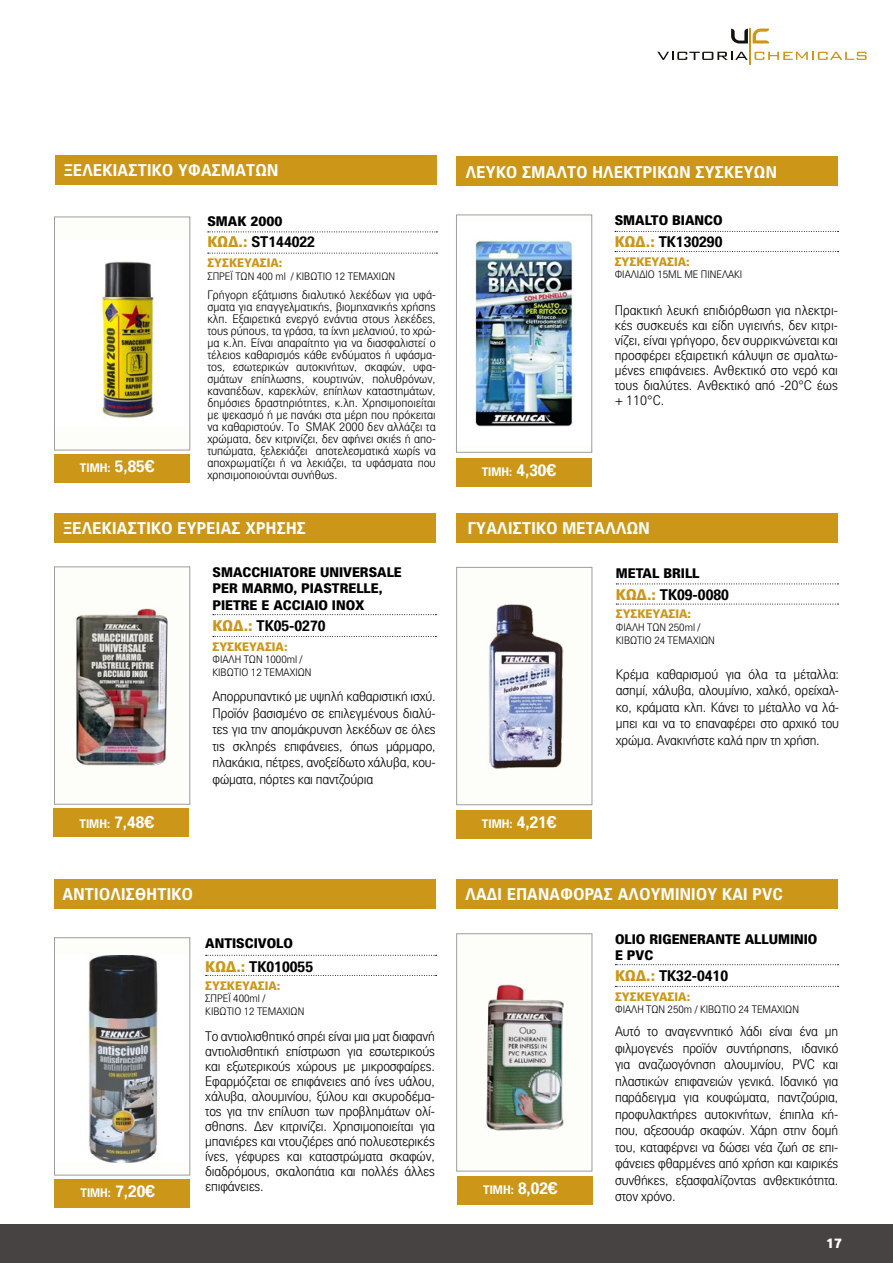
<style>
.page{position:relative;width:893px;height:1263px;background:#fff}
.page>*{position:absolute;margin:0;border:0;box-sizing:border-box;transform-origin:0 0}
.t1{font:700 16.5px "PF Paperback";letter-spacing:.02em;color:#fff}
.t2{font:700 15px "PF Paperback";color:#000}
.t3{font:300 13.5px/16.5px "PF Paperback";letter-spacing:-.01em;color:#000;text-align:justify}
.t4{font:900 13.5px/16.2px "PF Paperback";color:#000}
.t5{font:900 13.5px "PF Paperback";color:#fff}
.t6{font:300 12px/12px "PF Paperback";color:#000;text-align:justify}
.t7{font:900 12px "PF Paperback";color:#cc9718}
.t8{font:700 12px "PF Paperback";color:#fff}
.t9{font:300 10.5px/12.6px "PF Paperback";color:#000}
.s1{font-weight:900;color:#cc9718}
.s2{font-size:16.5px}
</style>
<div class="page">
<svg style="left:657px;top:52px;width:91px;height:8px"></svg>
<svg style="left:754px;top:52px;width:113px;height:8px"></svg>
<svg style="left:731px;top:29px;width:38px;height:15px"></svg>
<hr style="left:749px;top:28px;width:2px;height:37px;background:#cc9718">
<div style="left:0;top:1225px;width:893px;height:38px;background:#484343"></div>
<div style="left:55px;top:155px;width:382px;height:30px;background:#cc9718"></div>
<div style="left:54px;top:217px;width:136px;height:233px;background:#fdfdfa"></div>
<img style="left:101px;top:261px;width:53px;height:157px">
<div style="left:54px;top:217px;width:136px;height:233px;border:1px solid #9d9d9c"></div>
<svg style="left:208px;top:253px;width:229px;height:1px"></svg>
<svg style="left:208px;top:232px;width:229px;height:1px"></svg>
<div style="left:54px;top:454px;width:136px;height:29px;background:#cc9718"></div>
<div style="left:456px;top:215px;width:136px;height:237px;background:#fdfdfa"></div>
<img style="left:475px;top:240px;width:98px;height:187px">
<div style="left:456px;top:215px;width:136px;height:238px;border:1px solid #9d9d9c"></div>
<div style="left:456px;top:156px;width:382px;height:30px;background:#cc9718"></div>
<svg style="left:615px;top:251px;width:223px;height:1px"></svg>
<svg style="left:615px;top:231px;width:223px;height:1px"></svg>
<div style="left:456px;top:458px;width:135px;height:28px;background:#cc9718"></div>
<div style="left:54px;top:513px;width:382px;height:30px;background:#cc9718"></div>
<div style="left:54px;top:567px;width:136px;height:237px;background:#fdfdfa"></div>
<img style="left:76px;top:608px;width:92px;height:158px">
<div style="left:54px;top:566px;width:136px;height:239px;border:1px solid #9d9d9c"></div>
<svg style="left:213px;top:636px;width:223px;height:1px"></svg>
<svg style="left:213px;top:614px;width:223px;height:1px"></svg>
<div style="left:54px;top:808px;width:135px;height:29px;background:#cc9718"></div>
<div style="left:456px;top:513px;width:382px;height:29px;background:#cc9718"></div>
<div style="left:457px;top:567px;width:135px;height:238px;background:#fdfdfa"></div>
<img style="left:489px;top:604px;width:75px;height:165px">
<div style="left:456px;top:567px;width:136px;height:238px;border:1px solid #9d9d9c"></div>
<svg style="left:616px;top:604px;width:222px;height:1px"></svg>
<svg style="left:616px;top:583px;width:222px;height:1px"></svg>
<div style="left:456px;top:811px;width:136px;height:28px;background:#cc9718"></div>
<div style="left:54px;top:938px;width:136px;height:237px;background:#fdfdfa"></div>
<img style="left:88px;top:955px;width:70px;height:207px">
<div style="left:54px;top:937px;width:136px;height:238px;border:1px solid #9d9d9c"></div>
<div style="left:54px;top:879px;width:382px;height:30px;background:#cc9718"></div>
<svg style="left:206px;top:975px;width:231px;height:1px"></svg>
<svg style="left:206px;top:955px;width:231px;height:1px"></svg>
<div style="left:55px;top:1179px;width:135px;height:29px;background:#cc9718"></div>
<div style="left:456px;top:879px;width:382px;height:30px;background:#cc9718"></div>
<div style="left:457px;top:934px;width:135px;height:237px;background:#fdfdfa"></div>
<img style="left:486px;top:984px;width:78px;height:147px">
<div style="left:456px;top:933px;width:136px;height:238px;border:1px solid #9d9d9c"></div>
<svg style="left:615px;top:986px;width:223px;height:1px"></svg>
<svg style="left:615px;top:964px;width:223px;height:1px"></svg>
<div style="left:457px;top:1176px;width:136px;height:28px;background:#cc9718"></div>
<p class="t1" style="left:64px;top:160px;width:216px">ΞΕΛΕΚΙΑΣΤΙΚΟ ΥΦΑΣΜΑΤΩΝ</p>
<p class="t4" style="left:207px;top:213px;width:77px">SMAK 2000</p>
<p class="t2" style="left:207px;top:233px;width:109px"><span class="s1">ΚΩΔ.:</span> ST144022</p>
<p class="t8" style="left:80px;top:460px;width:76px">ΤΙΜΗ: <span class="s2">5,85€</span></p>
<p class="t7" style="left:207px;top:256px;width:77px">ΣΥΣΚΕΥΑΣΙΑ:</p>
<p class="t9" style="left:207px;top:270px;width:189px">ΣΠΡΕΪ ΤΩΝ 400 ml / ΚΙΒΩΤΙΟ 12 ΤΕΜΑΧΙΩΝ</p>
<p class="t6" style="left:207px;top:288px;width:230px">Γρήγορη εξάτμισης διαλυτικό λεκέδων για υφά&shy;σματα για επαγγελματικής, βιομηχανικής χρήσης κλπ. Εξαιρετικά ενεργό ενάντια στους λεκέδες, τους ρύπους, τα γράσα, τα ίχνη μελανιού, το χρώ&shy;μα κ.λπ. Είναι απαραίτητο για να διασφαλιστεί ο τέλειος καθαρισμός κάθε ενδύματος ή υφάσμα&shy;τος, εσωτερικών αυτοκινήτων, σκαφών, υφα&shy;σμάτων επίπλωσης, κουρτινών, πολυθρόνων, καναπέδων, καρεκλών, επίπλων καταστημάτων, δημόσιες δραστηριότητες, κ.λπ. Χρησιμοποιείται με ψεκασμό ή με πανάκι στα μέρη που πρόκειται να καθαριστούν. Το SMAK 2000 δεν αλλάζει τα χρώματα, δεν κιτρινίζει, δεν αφήνει σκιές ή απο&shy;τυπώματα, ξελεκιάζει αποτελεσματικά χωρίς να αποχρωματίζει ή να λεκιάζει, τα υφάσματα που χρησιμοποιούνται συνήθως.</p>
<p class="t1" style="left:63px;top:517px;width:244px">ΞΕΛΕΚΙΑΣΤΙΚΟ ΕΥΡΕΙΑΣ ΧΡΗΣΗΣ</p>
<p class="t4" style="left:212px;top:564px;width:191px">SMACCHIATORE UNIVERSALE<br>PER MARMO, PIASTRELLE,<br>PIETRE E ACCIAIO INOX</p>
<p class="t2" style="left:212px;top:616px;width:115px"><span class="s1">ΚΩΔ.:</span> TK05-0270</p>
<p class="t7" style="left:212px;top:639px;width:77px">ΣΥΣΚΕΥΑΣΙΑ:</p>
<p class="t9" style="left:212px;top:653px;width:101px">ΦΙΑΛΗ ΤΩΝ 1000ml /<br>ΚΙΒΩΤΙΟ 12 ΤΕΜΑΧΙΩΝ</p>
<p class="t8" style="left:79px;top:817px;width:76px">ΤΙΜΗ: <span class="s2">7,48€</span></p>
<p class="t3" style="left:212px;top:688px;width:225px">Απορρυπαντικό με υψηλή καθαριστική ισχύ.<br>Προϊόν βασισμένο σε επιλεγμένους διαλύ&shy;τες για την απομάκρυνση λεκέδων σε όλες τις σκληρές επιφάνειες, όπως μάρμαρο, πλακάκια, πέτρες, ανοξείδωτο χάλυβα, κου&shy;φώματα, πόρτες και παντζούρια</p>
<p class="t1" style="left:63px;top:883px;width:132px">ΑΝΤΙΟΛΙΣΘΗΤΙΚΟ</p>
<p class="t8" style="left:80px;top:1186px;width:76px">ΤΙΜΗ: <span class="s2">7,20€</span></p>
<p class="t4" style="left:205px;top:935px;width:89px">ANTISCIVOLO</p>
<p class="t2" style="left:205px;top:957px;width:109px"><span class="s1">ΚΩΔ.:</span> TK010055</p>
<p class="t7" style="left:205px;top:978px;width:77px">ΣΥΣΚΕΥΑΣΙΑ:</p>
<p class="t9" style="left:205px;top:992px;width:101px">ΣΠΡΕΪ 400ml /<br>ΚΙΒΩΤΙΟ 12 ΤΕΜΑΧΙΩΝ</p>
<p class="t3" style="left:205px;top:1028px;width:231px;line-height:15px">Το αντιολισθητικό σπρέι είναι μια ματ διαφανή αντιολισθητική επίστρωση για εσωτερικούς και εξωτερικούς χώρους με μικροσφαίρες.<br>Εφαρμόζεται σε επιφάνειες από ίνες υάλου, χάλυβα, αλουμινίου, ξύλου και σκυροδέμα&shy;τος για την επίλυση των προβλημάτων ολί&shy;σθησης. Δεν κιτρινίζει. Χρησιμοποιείται για μπανιέρες και ντουζιέρες από πολυεστερικές ίνες, γέφυρες και καταστρώματα σκαφών, διαδρόμους, σκαλοπάτια και πολλές άλλες επιφάνειες.</p>
<p class="t1" style="left:466px;top:162px;width:312px">ΛΕΥΚΟ ΣΜΑΛΤΟ ΗΛΕΚΤΡΙΚΩΝ ΣΥΣΚΕΥΩΝ</p>
<p class="t4" style="left:615px;top:212px;width:109px">SMALTO BIANCO</p>
<p class="t2" style="left:615px;top:232px;width:109px"><span class="s1">ΚΩΔ.:</span> ΤΚ130290</p>
<p class="t7" style="left:615px;top:254px;width:77px">ΣΥΣΚΕΥΑΣΙΑ:</p>
<p class="t9" style="left:615px;top:268px;width:129px">ΦΙΑΛΙΔΙΟ 15ML ΜΕ ΠΙΝΕΛΑΚΙ</p>
<p class="t8" style="left:482px;top:464px;width:76px">ΤΙΜΗ: <span class="s2">4,30€</span></p>
<p class="t3" style="left:615px;top:302px;width:225px;line-height:15px">Πρακτική λευκή επιδιόρθωση για ηλεκτρι&shy;κές συσκευές και είδη υγιεινής, δεν κιτρι&shy;νίζει, είναι γρήγορο, δεν συρρικνώνεται και προσφέρει εξαιρετική κάλυψη σε σμαλτω&shy;μένες επιφάνειες. Ανθεκτικό στο νερό και τους διαλύτες. Ανθεκτικό από -20°C έως + 110°C.</p>
<p class="t1" style="left:468px;top:518px;width:183px">ΓΥΑΛΙΣΤΙΚΟ ΜΕΤΑΛΛΩΝ</p>
<p class="t4" style="left:616px;top:565px;width:85px">METAL BRILL</p>
<p class="t2" style="left:616px;top:585px;width:115px"><span class="s1">ΚΩΔ.:</span> TK09-0080</p>
<p class="t7" style="left:616px;top:607px;width:77px">ΣΥΣΚΕΥΑΣΙΑ:</p>
<p class="t9" style="left:616px;top:621px;width:101px">ΦΙΑΛΗ ΤΩΝ 250ml /<br>ΚΙΒΩΤΙΟ 24 ΤΕΜΑΧΙΩΝ</p>
<p class="t8" style="left:482px;top:817px;width:76px">ΤΙΜΗ: <span class="s2">4,21€</span></p>
<p class="t3" style="left:616px;top:666px;width:225px">Κρέμα καθαρισμού για όλα τα μέταλλα: ασημί, χάλυβα, αλουμίνιο, χαλκό, ορείχαλ&shy;κο, κράματα κλπ. Κάνει το μέταλλο να λά&shy;μπει και να το επαναφέρει στο αρχικό του χρώμα. Ανακινήστε καλά πριν τη χρήση.</p>
<p class="t1" style="left:465px;top:884px;width:319px">ΛΑΔΙ ΕΠΑΝΑΦΟΡΑΣ ΑΛΟΥΜΙΝΙΟΥ ΚΑΙ PVC</p>
<p class="t4" style="left:615px;top:930px;width:204px">OLIO RIGENERANTE ALLUMINIO<br>E PVC</p>
<p class="t2" style="left:615px;top:966px;width:115px"><span class="s1">ΚΩΔ.:</span> TK32-0410</p>
<p class="t8" style="left:483px;top:1182px;width:76px">ΤΙΜΗ: <span class="s2">8,02€</span></p>
<p class="t7" style="left:615px;top:989px;width:77px">ΣΥΣΚΕΥΑΣΙΑ:</p>
<p class="t9" style="left:615px;top:1003px;width:185px">ΦΙΑΛΗ ΤΩΝ 250m / ΚΙΒΩΤΙΟ 24 ΤΕΜΑΧΙΩΝ</p>
<p class="t3" style="left:615px;top:1023px;width:225px">Αυτό το αναγεννητικό λάδι είναι ένα μη φιλμογενές προϊόν συντήρησης, ιδανικό για αναζωογόνηση αλουμινίου, PVC και πλαστικών επιφανειών γενικά. Ιδανικό για παράδειγμα για κουφώματα, παντζούρια, προφυλακτήρες αυτοκινήτων, έπιπλα κή&shy;που, αξεσουάρ σκαφών. Χάρη στην δομή του, καταφέρνει να δώσει νέα ζωή σε επι&shy;φάνειες φθαρμένες από χρήση και καιρικές συνθήκες, εξασφαλίζοντας ανθεκτικότητα. στον χρόνο.</p>
<p class="t5" style="left:826px;top:1235px;width:18px">17</p>
</div>
